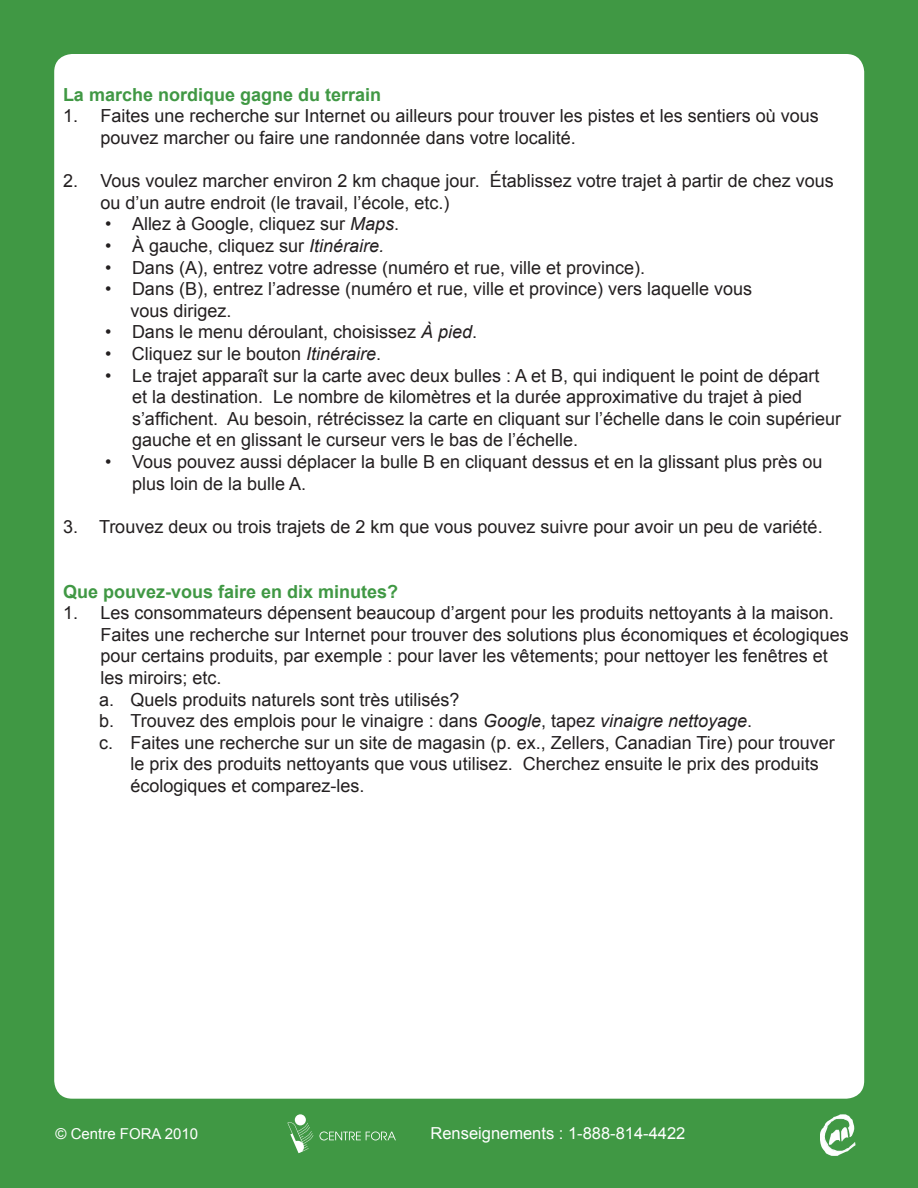
<style>
.page{position:relative;width:918px;height:1188px;background:#409844}
.page>*{position:absolute;margin:0;border:0;box-sizing:border-box;transform-origin:0 0}
.t1{font:18px/21.6px "Arial";color:#231f20}
.t2{font:700 18px "Arial";color:#409844}
.t3{font:16.5px "Arial";color:#fff}
.t4{font:15px "Arial";color:#fff}
.s1{font-style:italic}
</style>
<div class="page">
<div style="left:54px;top:54px;width:810px;height:1045px;background:#fff;border-radius:18px"></div>
<img style="left:820px;top:1114px;width:36px;height:42px">
<svg style="left:319px;top:1131px;width:77px;height:9px"></svg>
<div style="left:295px;top:1114px;width:11px;height:11px;background:#fff;border-radius:50%"></div>
<svg style="left:287px;top:1122px;width:26px;height:31px"></svg>
<p class="t2" style="left:63px;top:82px;width:320px">La marche nordique gagne du terrain</p>
<p class="t1" style="left:100px;top:105px;width:720px;text-indent:-38px">1. Faites une recherche sur Internet ou ailleurs pour trouver les pistes et les sentiers où vous pouvez marcher ou faire une randonnée dans votre localité.</p>
<p class="t1" style="left:100px;top:170px;width:735px;text-indent:-38px">2. Vous voulez marcher environ 2 km chaque jour. Établissez votre trajet à partir de chez vous ou d’un autre endroit (le travail, l’école, etc.)</p>
<p class="t1" style="left:105px;top:213px;width:296px">• Allez à Google, cliquez sur <span class="s1">Maps</span>.</p>
<p class="t1" style="left:105px;top:235px;width:281px">• À gauche, cliquez sur <span class="s1">Itinéraire.</span></p>
<p class="t1" style="left:105px;top:257px;width:542px">• Dans (A), entrez votre adresse (numéro et rue, ville et province).</p>
<p class="t1" style="left:105px;top:278px;width:649px">• Dans (B), entrez l’adresse (numéro et rue, ville et province) vers laquelle vous</p>
<p class="t1" style="left:131px;top:300px;width:103px">vous dirigez.</p>
<p class="t1" style="left:105px;top:321px;width:374px">• Dans le menu déroulant, choisissez <span class="s1">À pied</span>.</p>
<p class="t1" style="left:105px;top:343px;width:278px">• Cliquez sur le bouton <span class="s1">Itinéraire</span>.</p>
<p class="t1" style="left:132px;top:365px;width:711px;text-indent:-27px">• Le trajet apparaît sur la carte avec deux bulles : A et B, qui indiquent le point de départ<br>et la destination. Le nombre de kilomètres et la durée approximative du trajet à pied s’affichent. Au besoin, rétrécissez la carte en cliquant sur l’échelle dans le coin supérieur gauche et en glissant le curseur vers le bas de l’échelle.</p>
<p class="t1" style="left:132px;top:451px;width:692px;text-indent:-27px">• Vous pouvez aussi déplacer la bulle B en cliquant dessus et en la glissant plus près ou plus loin de la bulle A.</p>
<p class="t1" style="left:63px;top:516px;width:761px">3. Trouvez deux ou trois trajets de 2 km que vous pouvez suivre pour avoir un peu de variété.</p>
<p class="t2" style="left:63px;top:579px;width:337px">Que pouvez-vous faire en dix minutes?</p>
<p class="t1" style="left:100px;top:602px;width:750px;text-indent:-38px">1. Les consommateurs dépensent beaucoup d’argent pour les produits nettoyants à la maison.<br>Faites une recherche sur Internet pour trouver des solutions plus économiques et écologiques pour certains produits, par exemple : pour laver les vêtements; pour nettoyer les fenêtres et</p>
<p class="t1" style="left:100px;top:667px;width:123px">les miroirs; etc.</p>
<p class="t1" style="left:99px;top:689px;width:362px">a. Quels produits naturels sont très utilisés?</p>
<p class="t1" style="left:99px;top:710px;width:655px">b. Trouvez des emplois pour le vinaigre : dans <span class="s1">Google</span>, tapez <span class="s1">vinaigre nettoyage</span>.</p>
<p class="t1" style="left:130px;top:732px;width:706px;text-indent:-32px">c. Faites une recherche sur un site de magasin (p. ex., Zellers, Canadian Tire) pour trouver le prix des produits nettoyants que vous utilisez. Cherchez ensuite le prix des produits écologiques et comparez-les.</p>
<p class="t4" style="left:56px;top:1124px;width:144px">© Centre FORA 2010</p>
<p class="t3" style="left:430px;top:1122px;width:256px">Renseignements : 1-888-814-4422</p>
</div>
